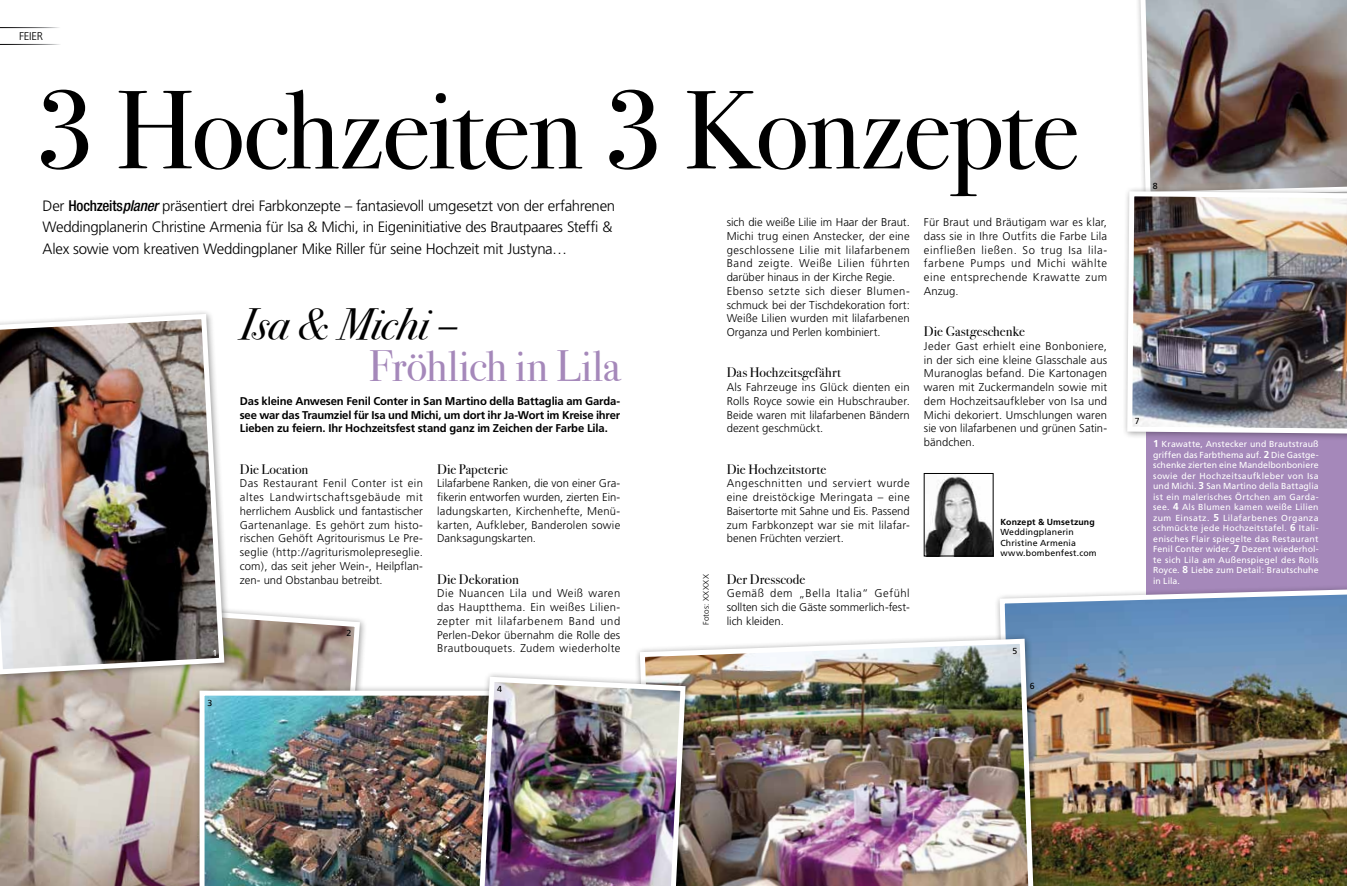
<style>
.page{position:relative;width:1347px;height:886px;background:#fff}
.page>*{position:absolute;margin:0;border:0;box-sizing:border-box;transform-origin:0 0}
.t1{font:111.62px "Bodoni Svty Two ITCTT Book";letter-spacing:-.02em;color:#000}
.t2{font:43.75px "Bodoni Svty Two ITCTT Book";letter-spacing:-.005em;color:#a588ba}
.t3{font:43.75px "Bodoni Svty Two ITCTT Book Ita";letter-spacing:-.005em;color:#000}
.t4{font:300 15px/21.2px "Frutiger";letter-spacing:-.02em;color:#000}
.t5{font:13.75px "Bodoni Svty Two ITCTT Book";letter-spacing:.005em;color:#000}
.t6{font:300 11.25px/13.8px "Frutiger";letter-spacing:.01em;color:#000;text-align:justify}
.t7{font:700 11.25px/13.8px "Frutiger";letter-spacing:-.01em;color:#000;text-align:justify}
.t8{font:8.75px/10.5px "Frutiger";letter-spacing:.015em;color:#fff;text-align:justify}
.t9{font:8.75px/10.5px "Frutiger";letter-spacing:.02em;color:#000}
.t10{font:700 8.75px "Frutiger";letter-spacing:.02em;color:#000}
.t11{font:300 8.12px "Frutiger";letter-spacing:.045em;color:#000}
.s1{font-family:"Helvetica Neue";font-weight:500;font-stretch:condensed}
.s2{font-family:"Helvetica Neue";font-weight:500;font-style:italic;font-stretch:condensed}
.s3{font-weight:700;font-size:10px}
</style>
<div class="page">
<div style="left:1146px;top:419px;width:200px;height:175px;background:#a588ba"></div>
<img style="left:997px;top:587px;width:349px;height:299px">
<svg style="left:0;top:610px;width:362px;height:276px;background:#b4a49b"></svg>
<div style="left:0;top:309px;width:232px;height:373px;background:#000;opacity:.4"></div>
<img style="left:0;top:311px;width:227px;height:366px">
<div style="left:194px;top:685px;width:364px;height:201px;background:#000;opacity:.4"></div>
<img style="left:199px;top:691px;width:272px;height:195px">
<div style="left:634px;top:633px;width:408px;height:253px;background:#000;opacity:.4"></div>
<img style="left:637px;top:636px;width:399px;height:250px">
<img style="left:1138px;top:0;width:208px;height:186px">
<div style="left:1121px;top:186px;width:225px;height:256px;background:#000;opacity:.4"></div>
<img style="left:1124px;top:189px;width:222px;height:247px">
<div style="left:471px;top:671px;width:222px;height:215px;background:#000;opacity:.4"></div>
<img style="left:474px;top:674px;width:214px;height:212px">
<img style="left:926px;top:476px;width:65px;height:78px">
<div style="left:924px;top:473px;width:69px;height:83px;border:1px solid #000"></div>
<p class="t6" style="left:19px;top:29px;width:26px">Feier</p>
<h1 class="t1" style="left:35px;top:39px;width:1046px">3 Hochzeiten 3 Konzepte</h1>
<p class="t4" style="left:43px;top:195px;width:574px">Der <span class="s1">Hochzeits</span><span class="s2">planer</span> präsentiert drei Farbkonzepte – fantasievoll umgesetzt von der erfahrenen<br>Weddingplanerin Christine Armenia für Isa &amp; Michi, in Eigeninitiative des Brautpaares Steffi &amp;<br>Alex sowie vom kreativen Weddingplaner Mike Riller für seine Hochzeit mit Justyna…</p>
<p class="t6" style="left:726px;top:215px;width:185px;text-align:left">sich die weiße Lilie im Haar der Braut.<br>Michi trug einen Anstecker, der eine geschlossene Lilie mit lilafarbenem Band zeigte. Weiße Lilien führten darüber hinaus in der Kirche Regie.<br>Ebenso setzte sich dieser Blumen&shy;schmuck bei der Tischdekoration fort:<br>Weiße Lilien wurden mit lilafarbenen Organza und Perlen kombiniert.</p>
<p class="t5" style="left:726px;top:361px;width:116px">Das Hochzeitsgefährt</p>
<p class="t6" style="left:726px;top:380px;width:185px">Als Fahrzeuge ins Glück dienten ein Rolls Royce sowie ein Hubschrauber.<br>Beide waren mit lilafarbenen Bändern dezent geschmückt.</p>
<p class="t5" style="left:726px;top:458px;width:101px">Die Hochzeitstorte</p>
<p class="t6" style="left:726px;top:477px;width:185px">Angeschnitten und serviert wurde eine dreistöckige Meringata – eine Baisertorte mit Sahne und Eis. Passend zum Farbkonzept war sie mit lilafar&shy;benen Früchten verziert.</p>
<p class="t5" style="left:726px;top:568px;width:80px">Der Dresscode</p>
<p class="t6" style="left:726px;top:587px;width:185px">Gemäß dem „Bella Italia“ Gefühl sollten sich die Gäste sommerlich-fest&shy;lich kleiden.</p>
<p class="t6" style="left:924px;top:215px;width:185px">Für Braut und Bräutigam war es klar, dass sie in I hre Outfits die Farbe Lila einfließen ließen. So trug Isa lila&shy;farbene Pumps und Michi wählte eine entsprechende Krawatte zum Anzug.</p>
<p class="t5" style="left:924px;top:320px;width:103px">Die Gastgeschenke</p>
<p class="t6" style="left:924px;top:339px;width:185px">Jeder Gast erhielt eine Bonboniere, in der sich eine kleine Glasschale aus Muranoglas befand. Die Kartonagen waren mit Zuckermandeln sowie mit dem Hochzeitsaufkleber von Isa und Michi dekoriert. Umschlungen waren sie von lilafarbenen und grünen Satin&shy;bändchen.</p>
<h2 class="t3" style="left:240px;top:286px;width:220px">Isa &amp; Michi –</h2>
<h2 class="t2" style="left:369px;top:331px;width:253px">Fröhlich in Lila</h2>
<p class="t7" style="left:240px;top:394px;width:382px">Das kleine Anwesen Fenil Conter in San Martino della Battaglia am Garda&shy;see war das Traumziel für Isa und Michi, um dort ihr Ja-Wort im Kreise ihrer Lieben zu feiern. Ihr Hochzeitsfest stand ganz im Zeichen der Farbe Lila.</p>
<p class="t5" style="left:240px;top:458px;width:70px">Die Location</p>
<p class="t6" style="left:240px;top:477px;width:185px">Das Restaurant Fenil Conter ist ein altes Landwirtschaftsgebäude mit herrlichem Ausblick und fantastischer Gartenanlage. Es gehört zum histo&shy;rischen Gehöft Agritourismus Le Pre&shy;seglie (http://agriturismolepreseglie. com), das seit jeher Wein-, Heilpflan&shy;zen- und Obstanbau betreibt.</p>
<p class="t5" style="left:437px;top:458px;width:72px">Die Papeterie</p>
<p class="t6" style="left:437px;top:477px;width:185px">Lilafarbene Ranken, die von einer Gra&shy;fikerin entworfen wurden, zierten Ein&shy;ladungskarten, Kirchenhefte, Menü&shy;karten, Aufkleber, Banderolen sowie Danksagungskarten.</p>
<p class="t5" style="left:437px;top:568px;width:83px">Die Dekoration</p>
<p class="t6" style="left:437px;top:587px;width:185px">Die Nuancen Lila und Weiß waren das Hauptthema. Ein weißes Lilien&shy;zepter mit lilafarbenem Band und Perlen-Dekor übernahm die Rolle des Brautbouquets. Zudem wiederholte</p>
<p class="t10" style="left:1000px;top:516px;width:96px">Konzept &amp; Umsetzung</p>
<p class="t9" style="left:1000px;top:527px;width:98px">Weddingplanerin<br>Christine Armenia www.bombenfest.com</p>
<p class="t11" style="left:701px;top:625px;width:52px;rotate:-90deg">Fotos: XXXXX</p>
<p class="t9" style="left:346px;top:627px;width:6px">2</p>
<p class="t9" style="left:1012px;top:645px;width:6px">5</p>
<p class="t8" style="left:212px;top:647px;width:6px">1</p>
<p class="t9" style="left:207px;top:697px;width:6px">3</p>
<p class="t9" style="left:497px;top:684px;width:6px">4</p>
<p class="t9" style="left:1029px;top:681px;width:6px">6</p>
<p class="t9" style="left:1152px;top:181px;width:6px">8</p>
<p class="t9" style="left:1134px;top:415px;width:6px">7</p>
<p class="t8" style="left:1153px;top:439px;width:167px"><span class="s3">1</span> Krawatte, Anstecker und Brautstrauß griffen das Farbthema auf. <span class="s3">2</span> Die Gastge&shy;schenke zierten eine Mandelbonboniere sowie der Hochzeitsaufkleber von Isa und Michi. <span class="s3">3</span> San Martino della Battaglia ist ein malerisches Örtchen am Garda&shy;see. <span class="s3">4</span> Als Blumen kamen weiße Lilien zum Einsatz. <span class="s3">5</span> Lilafarbenes Organza schmückte jede Hochzeitstafel. <span class="s3">6</span> Itali&shy;enisches Flair spiegelte das Restaurant Fenil Conter wider. <span class="s3">7</span> Dezent wiederhol&shy;te sich Lila am Außenspiegel des Rolls Royce. <span class="s3">8</span> Liebe zum Detail: Brautschuhe in Lila.</p>
</div>
